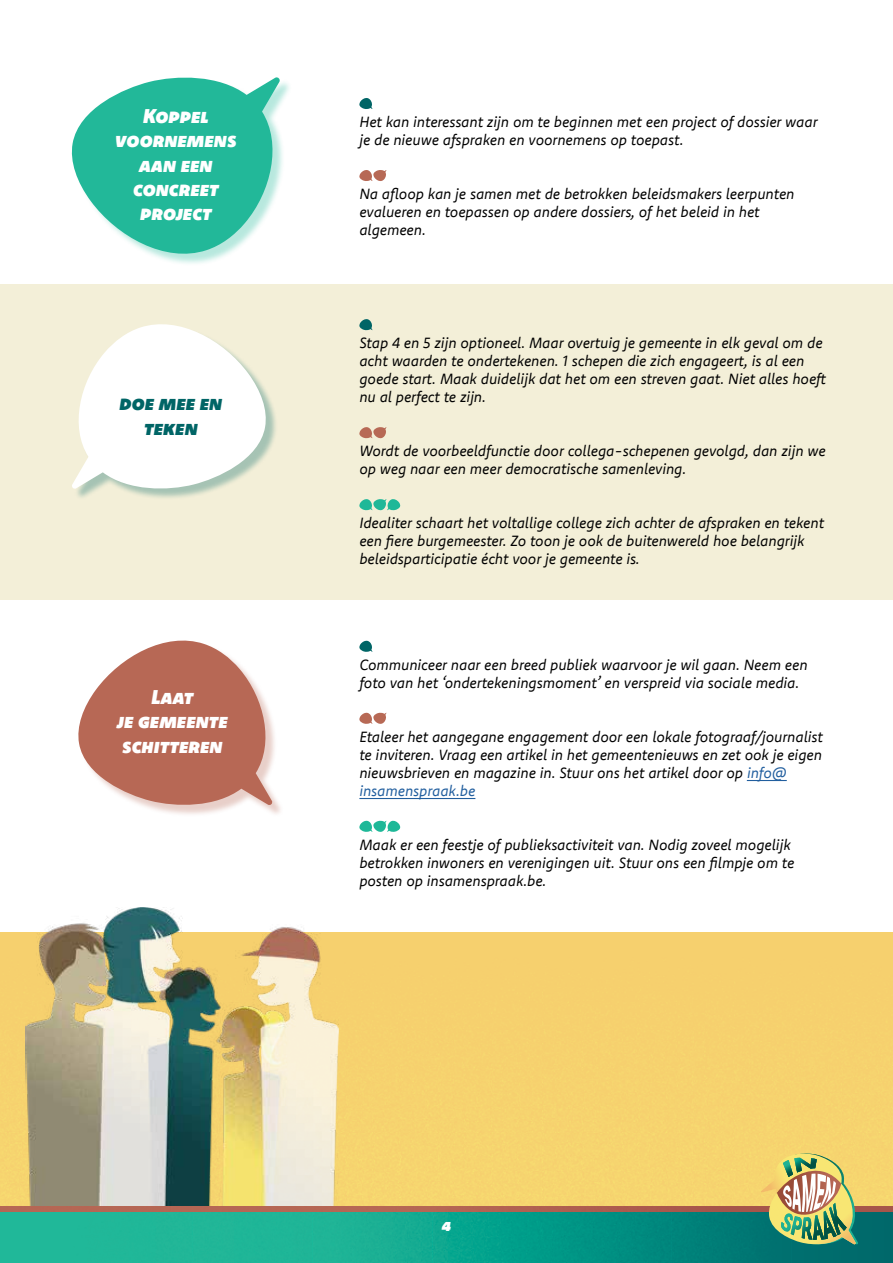
<style>
.page{position:relative;width:893px;height:1263px;background:#fff}
.page>*{position:absolute;margin:0;border:0;box-sizing:border-box;transform-origin:0 0}
.t1{font:20.25px/24.3px "Komet Black SC Italic";color:#fff;text-align:center}
.t2{font:20.25px/24.3px "Komet Black SC Italic";color:#006566;text-align:center}
.t3{font:16.5px "Komet Black SC Italic";color:#fff}
.t4{font:italic 15px/18px "Komet";letter-spacing:-.01em;color:#000}
.s1{color:#215e9e}
</style>
<div class="page">
<div style="left:0;top:284px;width:893px;height:315px;background:#f3efd8"></div>
<img style="left:26px;top:908px;width:313px;height:298px">
<img style="left:0;top:1206px;width:893px;height:6px">
<img style="left:0;top:1212px;width:893px;height:51px">
<svg style="left:761px;top:1153px;width:97px;height:91px;background:#b1b677"></svg>
<svg style="left:359px;top:98px;width:14px;height:11px"></svg>
<svg style="left:359px;top:170px;width:28px;height:11px"></svg>
<svg style="left:359px;top:319px;width:14px;height:11px"></svg>
<svg style="left:359px;top:427px;width:28px;height:12px"></svg>
<svg style="left:359px;top:499px;width:41px;height:12px"></svg>
<hr style="left:747px;top:780px;width:40px;height:1px;background:#215e9e">
<hr style="left:359px;top:798px;width:116px;height:1px;background:#215e9e">
<svg style="left:359px;top:640px;width:14px;height:12px"></svg>
<svg style="left:359px;top:712px;width:28px;height:12px"></svg>
<svg style="left:359px;top:820px;width:41px;height:12px"></svg>
<div style="left:74px;top:79px;width:219px;height:188px;background:#1eb898;opacity:.32"></div>
<svg style="left:72px;top:77px;width:208px;height:177px"></svg>
<div style="left:74px;top:326px;width:203px;height:175px;background:#006566;opacity:.32"></div>
<svg style="left:72px;top:324px;width:194px;height:165px"></svg>
<div style="left:80px;top:642px;width:204px;height:175px;background:#b76955;opacity:.32"></div>
<svg style="left:78px;top:641px;width:194px;height:164px"></svg>
<h1 class="t1" style="left:115px;top:103px;width:123px">Koppel voornemens aan een concreet project</h1>
<h1 class="t2" style="left:119px;top:391px;width:104px">doe mee en teken</h1>
<h1 class="t1" style="left:117px;top:684px;width:113px">Laat<br>je gemeente schitteren</h1>
<p class="t4" style="left:359px;top:112px;width:460px">Het kan interessant zijn om te beginnen met een project of dossier waar je de nieuwe afspraken en voornemens op toepast.</p>
<p class="t4" style="left:359px;top:184px;width:437px">Na afloop kan je samen met de betrokken beleidsmakers leerpunten evalueren en toepassen op andere dossiers, of het beleid in het algemeen.</p>
<p class="t4" style="left:359px;top:334px;width:468px">Stap 4 en 5 zijn optioneel. Maar overtuig je gemeente in elk geval om de acht waarden te ondertekenen. 1 schepen die zich engageert, is al een goede start. Maak duidelijk dat het om een streven gaat. Niet alles hoeft nu al perfect te zijn.</p>
<p class="t4" style="left:359px;top:442px;width:468px">Wordt de voorbeeldfunctie door collega-schepenen gevolgd, dan zijn we op weg naar een meer democratische samenleving.</p>
<p class="t4" style="left:359px;top:514px;width:466px">Idealiter schaart het voltallige college zich achter de afspraken en tekent een fiere burgemeester. Zo toon je ook de buitenwereld hoe belangrijk beleidsparticipatie écht voor je gemeente is.</p>
<p class="t4" style="left:359px;top:655px;width:450px">Communiceer naar een breed publiek waarvoor je wil gaan. Neem een foto van het ‘ondertekeningsmoment’ en verspreid via sociale media.</p>
<p class="t4" style="left:359px;top:727px;width:465px">Etaleer het aangegane engagement door een lokale fotograaf/journalist te inviteren. Vraag een artikel in het gemeentenieuws en zet ook je eigen nieuwsbrieven en magazine in. Stuur ons het artikel door op <span class="s1">info@ insamenspraak.be</span></p>
<p class="t4" style="left:359px;top:835px;width:436px">Maak er een feestje of publieksactiviteit van. Nodig zoveel mogelijk betrokken inwoners en verenigingen uit. Stuur ons een filmpje om te posten op insamenspraak.be.</p>
<p class="t3" style="left:442px;top:1214px;width:11px">4</p>
</div>
